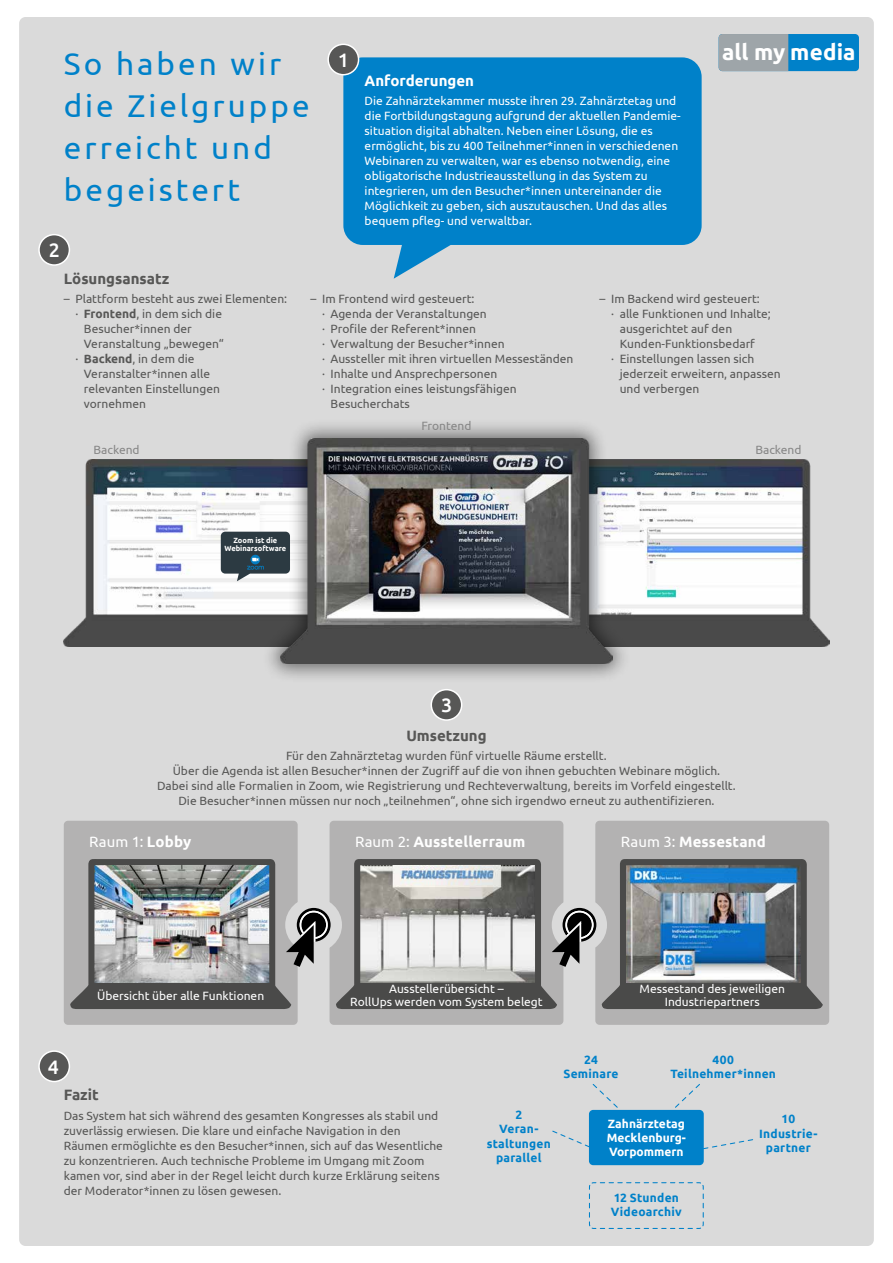
<style>
.page{position:relative;width:893px;height:1263px;background:#fff}
.page>*{position:absolute;margin:0;border:0;box-sizing:border-box;transform-origin:0 0}
.t1{font:31.5px/42px "Ubuntu";letter-spacing:.095em;color:#0081c9}
.t2{font:700 22.35px "Ubuntu";letter-spacing:.005em;color:#fff}
.t3{font:500 19.5px "Ubuntu";color:#fff}
.t4{font:700 15px "Ubuntu";letter-spacing:.005em;color:#fff}
.t5{font:700 15px "Ubuntu";color:#575756}
.t6{font:15px "Ubuntu";color:#fff}
.t7{font:12px/15px "Ubuntu";color:#575756;text-align:center}
.t8{font:12px/15px "Ubuntu";color:#fff;text-align:center}
.t9{font:700 12px/14.2px "Ubuntu";letter-spacing:.02em;color:#0081c9;text-align:center}
.t10{font:700 12px/14.2px "Ubuntu";color:#fff;text-align:justify}
.t11{font:12px "Ubuntu";color:#878787}
.t12{font:700 7.5px/8.2px "Ubuntu";color:#fff;text-align:center}
.s1{font-weight:700}
.s2{font-weight:400}
</style>
<div class="page">
<div style="left:19px;top:17px;width:855px;height:1229px;background:#dadada;border-radius:6px"></div>
<div style="left:719px;top:34px;width:140px;height:37px;background:#0081c9;border-radius:4px"></div>
<div style="left:719px;top:34px;width:69px;height:37px;background:#9ea5a9"></div>
<svg style="left:343px;top:57px;width:359px;height:222px;background:#208ecb"></svg>
<div style="left:64px;top:821px;width:234px;height:204px;background:#b3b2b2;border-radius:4px"></div>
<div style="left:330px;top:821px;width:233px;height:204px;background:#b3b2b2;border-radius:4px"></div>
<div style="left:595px;top:821px;width:234px;height:204px;background:#b3b2b2;border-radius:4px"></div>
<img style="left:602px;top:859px;width:221px;height:150px">
<div style="left:328px;top:44px;width:31px;height:31px;background:#575756;border-radius:50%"></div>
<div style="left:327px;top:44px;width:32px;height:31px;border:2px solid #fff;border-radius:50%"></div>
<div style="left:39px;top:235px;width:30px;height:30px;background:#575756;border-radius:50%"></div>
<div style="left:38px;top:234px;width:32px;height:32px;border:2px solid #fff;border-radius:50%"></div>
<div style="left:431px;top:690px;width:31px;height:30px;background:#575756;border-radius:50%"></div>
<div style="left:431px;top:689px;width:31px;height:32px;border:2px solid #fff;border-radius:50%"></div>
<div style="left:552px;top:897px;width:55px;height:55px;background:#dadada;border-radius:50%"></div>
<svg style="left:70px;top:859px;width:526px;height:150px"></svg>
<div style="left:39px;top:1051px;width:30px;height:30px;background:#575756;border-radius:50%"></div>
<div style="left:38px;top:1050px;width:32px;height:32px;border:2px solid #fff;border-radius:50%"></div>
<svg style="left:653px;top:1084px;width:47px;height:26px"></svg>
<svg style="left:704px;top:1139px;width:50px;height:10px"></svg>
<svg style="left:552px;top:1084px;width:87px;height:68px"></svg>
<svg style="left:588px;top:1182px;width:116px;height:47px"></svg>
<img style="left:631px;top:459px;width:198px;height:187px">
<img style="left:64px;top:459px;width:198px;height:187px">
<div style="left:262px;top:419px;width:369px;height:265px;background:#000;opacity:.5"></div>
<img style="left:281px;top:439px;width:331px;height:225px">
<svg style="left:221px;top:532px;width:69px;height:49px;background:#48575f"></svg>
<div style="left:589px;top:1110px;width:115px;height:55px;background:#0081c9;border-radius:4px"></div>
<h1 class="t1" style="left:64px;top:42px;width:248px">So haben wir die Zielgruppe erreicht und begeistert</h1>
<h3 class="t3" style="left:49px;top:238px;width:13px">2</h3>
<h3 class="t3" style="left:338px;top:48px;width:13px">1</h3>
<p class="t4" style="left:365px;top:72px;width:111px">Anforderungen</p>
<p class="t8" style="left:365px;top:93px;width:317px;text-align:left">Die Zahnärztekammer musste ihren 29. Zahnärztetag und die Fortbildungstagung aufgrund der aktuellen Pandemie&shy;situation digital abhalten. Neben einer Lösung, die es ermöglicht, bis zu 400 Teilnehmer*innen in verschiedenen Webinaren zu verwalten, war es ebenso notwendig, eine obligatorische Industrieausstellung in das System zu integrieren, um den Besucher*innen untereinander die Möglichkeit zu geben, sich auszutauschen. Und das alles bequem pfleg- und verwaltbar.</p>
<h2 class="t2" style="left:722px;top:38px;width:135px">all my media</h2>
<p class="t5" style="left:64px;top:269px;width:107px">Lösungsansatz</p>
<p class="t7" style="left:64px;top:291px;width:225px">– Plattform besteht aus zwei Elementen:</p>
<p class="t7" style="left:75px;top:306px;width:148px">· <span class="s1">Frontend</span>, in dem sich die</p>
<p class="t7" style="left:84px;top:321px;width:109px">Besucher*innen der</p>
<p class="t7" style="left:84px;top:336px;width:141px">Veranstaltung „bewegen“</p>
<p class="t7" style="left:75px;top:351px;width:121px">· <span class="s1">Backend</span>, in dem die</p>
<p class="t7" style="left:84px;top:366px;width:128px">Veranstalter*innen alle</p>
<p class="t7" style="left:84px;top:381px;width:137px">relevanten Einstellungen</p>
<p class="t7" style="left:84px;top:396px;width:63px">vornehmen</p>
<p class="t7" style="left:310px;top:291px;width:166px">– Im Frontend wird gesteuert:</p>
<p class="t7" style="left:322px;top:306px;width:166px">· Agenda der Veranstaltungen</p>
<p class="t7" style="left:322px;top:321px;width:155px">· Profile der Referent*innen</p>
<p class="t7" style="left:322px;top:336px;width:184px">· Verwaltung der Besucher*innen</p>
<p class="t7" style="left:322px;top:351px;width:253px">· Aussteller mit ihren virtuellen Messeständen</p>
<p class="t7" style="left:322px;top:366px;width:177px">· Inhalte und Ansprechpersonen</p>
<p class="t7" style="left:322px;top:381px;width:196px">· Integration eines leistungsfähigen</p>
<p class="t7" style="left:331px;top:396px;width:81px">Besucherchats</p>
<p class="t11" style="left:421px;top:419px;width:52px">Frontend</p>
<p class="t7" style="left:600px;top:291px;width:162px">– Im Backend wird gesteuert:</p>
<p class="t7" style="left:611px;top:306px;width:161px">· alle Funktionen und Inhalte;</p>
<p class="t7" style="left:620px;top:321px;width:114px">ausgerichtet auf den</p>
<p class="t7" style="left:620px;top:336px;width:137px">Kunden-Funktionsbedarf</p>
<p class="t7" style="left:611px;top:351px;width:145px">· Einstellungen lassen sich</p>
<p class="t7" style="left:620px;top:366px;width:162px">jederzeit erweitern, anpassen</p>
<p class="t7" style="left:620px;top:381px;width:81px">und verbergen</p>
<p class="t11" style="left:94px;top:442px;width:48px">Backend</p>
<p class="t11" style="left:755px;top:442px;width:48px">Backend</p>
<p class="t12" style="left:224px;top:536px;width:63px">Zoom ist die<br>Webinarsoftware</p>
<h3 class="t3" style="left:441px;top:693px;width:13px">3</h3>
<p class="t5" style="left:406px;top:726px;width:82px">Umsetzung</p>
<p class="t7" style="left:157px;top:748px;width:580px">Für den Zahnärztetag wurden fünf virtuelle Räume erstellt.<br>Über die Agenda ist allen Besucher*innen der Zugriff auf die von ihnen gebuchten Webinare möglich.<br>Dabei sind alle Formalien in Zoom, wie Registrierung und Rechteverwaltung, bereits im Vorfeld eingestellt.<br>Die Besucher*innen müssen nur noch „teilnehmen“, ohne sich irgendwo erneut zu authentifizieren.</p>
<p class="t6" style="left:89px;top:833px;width:104px">Raum 1: <span class="s1">Lobby</span></p>
<p class="t4" style="left:355px;top:833px;width:172px"><span class="s2">Raum 2:</span> Ausstellerraum</p>
<p class="t4" style="left:621px;top:833px;width:147px"><span class="s2">Raum 3:</span> Messestand</p>
<p class="t8" style="left:97px;top:988px;width:169px">Übersicht über alle Funktionen</p>
<p class="t8" style="left:350px;top:981px;width:194px;line-height:13.5px">Ausstellerübersicht –<br>RollUps werden vom System belegt</p>
<p class="t8" style="left:640px;top:981px;width:147px;line-height:13.5px">Messestand des jeweiligen<br>Industriepartners</p>
<h3 class="t3" style="left:48px;top:1054px;width:13px">4</h3>
<p class="t9" style="left:563px;top:1052px;width:57px">24<br>Seminare</p>
<p class="t9" style="left:670px;top:1052px;width:107px">400<br>Teilnehmer*innen</p>
<p class="t9" style="left:759px;top:1112px;width:60px">10<br>Industrie&shy;partner</p>
<p class="t5" style="left:64px;top:1086px;width:37px">Fazit</p>
<p class="t7" style="left:64px;top:1107px;width:381px;text-align:left">Das System hat sich während des gesamten Kongresses als stabil und zuverlässig erwiesen. Die klare und einfache Navigation in den Räumen ermöglichte es den Besucher*innen, sich auf das Wesentliche zu konzentrieren. Auch technische Probleme im Umgang mit Zoom kamen vor, sind aber in der Regel leicht durch kurze Erklärung seitens der Moderator*innen zu lösen gewesen.</p>
<p class="t9" style="left:487px;top:1107px;width:66px">2<br>Veran&shy;staltungen parallel</p>
<p class="t10" style="left:607px;top:1116px;width:80px">Zahnärztetag Mecklenburg-Vorpommern</p>
<p class="t9" style="left:611px;top:1190px;width:72px;text-align:left">12 Stunden<br>Videoarchiv</p>
</div>
